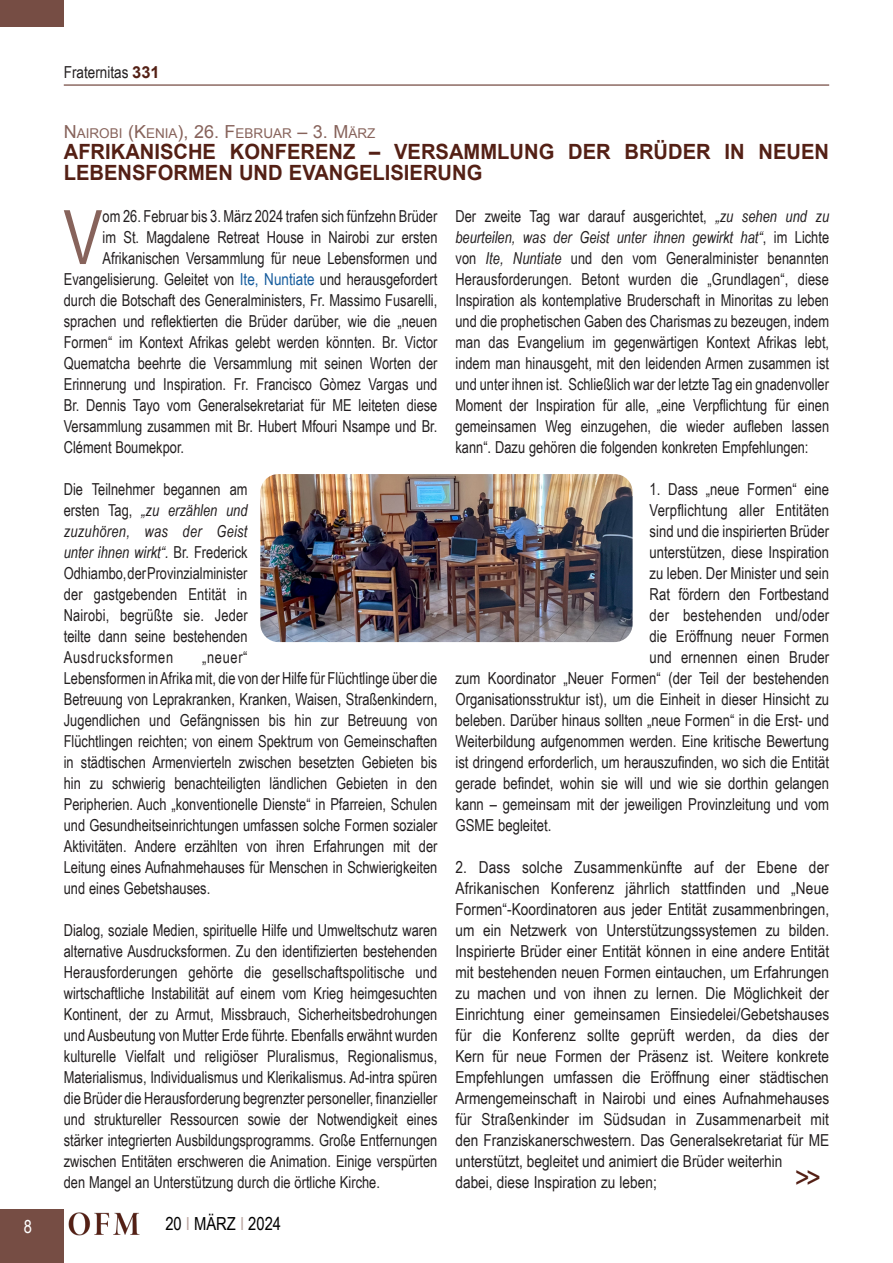
<style>
.page{position:relative;width:893px;height:1263px;background:#fff}
.page>*{position:absolute;margin:0;border:0;box-sizing:border-box;transform-origin:0 0}
.Titolo{font:75.15px "Arial Narrow";color:#87635b;scale:.95 1}
.Testo_sinEspacio{font:30px "Arial Narrow";color:#542015}
.Titolo-2{font:700 21px/21px "Arial";color:#542015;scale:.96 1}
.t1{font:18px "Arial Narrow";color:#000}
.t2{font:18px "Arial Narrow";color:#fff}
.Titolo-3{font:16.5px/21px "Arial Narrow";color:#231f20;text-align:justify;scale:.95 1}
.Titolo-4{font:16.5px/21px "Arial Narrow";color:#231f20}
.Titolo_piccolo{font:13.5px "Arial";color:#87635b}
.s1{font-family:"Arial";font-weight:700;color:#542015}
.s2{font-size:18px}
.s3{font-style:italic}
.s4{color:#175d9e}
.s5{color:#bba6a1}
</style>
<div class="page">
<div style="left:0;top:1209px;width:64px;height:54px;background:#764d44"></div>
<hr style="left:64px;top:85px;width:765px;height:1px;background:#542015">
<div style="left:0;top:0;width:64px;height:27px;background:#764d44"></div>
<img style="left:69px;top:1212px;width:71px;height:24px">
<img style="left:260px;top:474px;width:373px;height:168px">
<p class="t2" style="left:24px;top:1213px;width:10px">8</p>
<p class="Titolo-4" style="left:64px;top:61px;width:97px">Fraternitas <span class="s1">331</span></p>
<p class="Titolo_piccolo" style="left:64px;top:124px;width:313px"><span class="s2">N</span>AIROB I <span class="s2">(K</span>ENIA<span class="s2">), 26. F</span> EBRUAR <span class="s2">– 3. M</span>ÄRZ</p>
<p class="Titolo-2" style="left:64px;top:142px;width:799px">AFRIKANISCHE KONFERENZ – VERSAMMLUNG DER BRÜDER IN NEUEN<br>LEBENSFORMEN UND EVANGELISIERUNG</p>
<p class="Titolo" style="left:64px;top:182px;width:43px">V</p>
<p class="Titolo-3" style="left:103px;top:205px;width:354px">om 26. Februar bis 3. März 2024 trafen sich fünfzehn Brüder</p>
<p class="Titolo-3" style="left:455px;top:205px;width:395px">Der zweite Tag war darauf ausgerichtet, <span class="s3">„zu sehen und zu beurteilen, was der Geist unter ihnen gewirkt hat“</span>, im Lichte von <span class="s3">Ite, Nuntiate</span> und den vom Generalminister benannten Herausforderungen. Betont wurden die „Grundlagen“, diese Inspiration als kontemplative Bruderschaft in Minoritas zu leben und die prophetischen Gaben des Charismas zu bezeugen, indem man das Evangelium im gegenwärtigen Kontext Afrikas lebt, indem man hinausgeht, mit den leidenden Armen zusammen ist und unter ihnen ist. Schließlich war der letzte Tag ein gnadenvoller Moment der Inspiration für alle, „eine Verpflichtung für einen gemeinsamen Weg einzugehen, die wieder aufleben lassen kann“. Dazu gehören die folgenden konkreten Empfehlungen:</p>
<p class="Titolo-4" style="left:650px;top:478px;width:181px">1. Dass „neue Formen“ eine</p>
<p class="Titolo-4" style="left:650px;top:499px;width:181px">Verpflichtung aller Entitäten</p>
<p class="Titolo-4" style="left:650px;top:520px;width:181px">sind und die inspirierten Brüder</p>
<p class="Titolo-4" style="left:650px;top:541px;width:181px">unterstützen, diese Inspiration</p>
<p class="Titolo-4" style="left:650px;top:562px;width:181px">zu leben. Der Minister und sein</p>
<p class="Titolo-4" style="left:650px;top:583px;width:181px">Rat fördern den Fortbestand</p>
<p class="Titolo-4" style="left:650px;top:604px;width:181px">der bestehenden und/oder</p>
<p class="Titolo-4" style="left:650px;top:625px;width:181px">die Eröffnung neuer Formen</p>
<p class="Titolo-4" style="left:650px;top:646px;width:181px">und ernennen einen Bruder</p>
<p class="Titolo-4" style="left:455px;top:667px;width:375px">zum Koordinator „Neuer Formen“ (der Teil der bestehenden</p>
<p class="Titolo-4" style="left:455px;top:688px;width:375px">Organisationsstruktur ist), um die Einheit in dieser Hinsicht zu</p>
<p class="Titolo-4" style="left:455px;top:709px;width:375px">beleben. Darüber hinaus sollten „neue Formen“ in die Erst- und</p>
<p class="Titolo-4" style="left:455px;top:730px;width:375px">Weiterbildung aufgenommen werden. Eine kritische Bewertung</p>
<p class="Titolo-4" style="left:455px;top:751px;width:375px">ist dringend erforderlich, um herauszufinden, wo sich die Entität</p>
<p class="Titolo-4" style="left:455px;top:772px;width:375px">gerade befindet, wohin sie will und wie sie dorthin gelangen</p>
<p class="Titolo-4" style="left:455px;top:793px;width:375px">kann – gemeinsam mit der jeweiligen Provinzleitung und vom</p>
<p class="Titolo-4" style="left:455px;top:814px;width:97px">GSME begleitet.</p>
<p class="Titolo-4" style="left:455px;top:856px;width:375px">2. Dass solche Zusammenkünfte auf der Ebene der Afrikanischen Konferenz jährlich stattfinden und „Neue Formen“-Koordinatoren aus jeder Entität zusammenbringen, um ein Netzwerk von Unterstützungssystemen zu bilden.<br>Inspirierte Brüder einer Entität können in eine andere Entität mit bestehenden neuen Formen eintauchen, um Erfahrungen zu machen und von ihnen zu lernen. Die Möglichkeit der Einrichtung einer gemeinsamen Einsiedelei/Gebetshauses für die Konferenz sollte geprüft werden, da dies der Kern für neue Formen der Präsenz ist. Weitere konkrete Empfehlungen umfassen die Eröffnung einer städtischen Armengemeinschaft in Nairobi und eines Aufnahmehauses für Straßenkinder im Südsudan in Zusammenarbeit mit den Franziskanerschwestern. Das Generalsekretariat für ME unterstützt, begleitet und animiert die Brüder weiterhin<br>dabei, diese Inspiration zu leben;</p>
<p class="Titolo-3" style="left:103px;top:226px;width:354px">im St. Magdalene Retreat House in Nairobi zur ersten</p>
<p class="Titolo-3" style="left:103px;top:247px;width:354px">Afrikanischen Versammlung für neue Lebensformen und</p>
<p class="Titolo-3" style="left:64px;top:268px;width:395px">Evangelisierung. Geleitet von <span class="s4">Ite, Nuntiate</span> und herausgefordert</p>
<p class="Titolo-3" style="left:64px;top:289px;width:395px">durch die Botschaft des Generalministers, Fr. Massimo Fusarelli,</p>
<p class="Titolo-3" style="left:64px;top:310px;width:395px">sprachen und reflektierten die Brüder darüber, wie die „neuen</p>
<p class="Titolo-3" style="left:64px;top:331px;width:395px">Formen“ im Kontext Afrikas gelebt werden könnten. Br. Victor</p>
<p class="Titolo-3" style="left:64px;top:352px;width:395px">Quematcha beehrte die Versammlung mit seinen Worten der</p>
<p class="Titolo-3" style="left:64px;top:373px;width:395px">Erinnerung und Inspiration. Fr. Francisco Gòmez Vargas und</p>
<p class="Titolo-3" style="left:64px;top:394px;width:395px">Br. Dennis Tayo vom Generalsekretariat für ME leiteten diese</p>
<p class="Titolo-3" style="left:64px;top:415px;width:395px">Versammlung zusammen mit Br. Hubert Mfouri Nsampe und Br.</p>
<p class="Titolo-3" style="left:64px;top:436px;width:128px">Clément Boumekpor.</p>
<p class="Titolo-3" style="left:64px;top:478px;width:195px">Die Teilnehmer begannen am ersten Tag, <span class="s3">„zu erzählen und zuzuhören, was der Geist unter ihnen wirkt“.</span> Br. Frederick Odhiambo, der Provinzialminister der gastgebenden Entität in Nairobi, begrüßte sie. Jeder teilte dann seine bestehenden Ausdrucksformen</p>
<p class="Titolo-3" style="left:64px;top:646px;width:395px;text-align:left;text-indent:138px">„neuer“<br>Lebensformen in Afrika mit, die von der Hilfe für Flüchtlinge über die Betreuung von Leprakranken, Kranken, Waisen, Straßenkindern, Jugendlichen und Gefängnissen bis hin zur Betreuung von Flüchtlingen reichten; von einem Spektrum von Gemeinschaften in städtischen Armenvierteln zwischen besetzten Gebieten bis hin zu schwierig benachteiligten ländlichen Gebieten in den Peripherien. Auch „konventionelle Dienste“ in Pfarreien, Schulen und Gesundheitseinrichtungen umfassen solche Formen sozialer Aktivitäten. Andere erzählten von ihren Erfahrungen mit der Leitung eines Aufnahmehauses für Menschen in Schwierigkeiten und eines Gebetshauses.</p>
<p class="Titolo-3" style="left:64px;top:919px;width:395px">Dialog, soziale Medien, spirituelle Hilfe und Umweltschutz waren alternative Ausdrucksformen. Zu den identifizierten bestehenden Herausforderungen gehörte die gesellschaftspolitische und wirtschaftliche Instabilität auf einem vom Krieg heimgesuchten Kontinent, der zu Armut, Missbrauch, Sicherheitsbedrohungen und Ausbeutung von Mutter Erde führte. Ebenfalls erwähnt wurden kulturelle Vielfalt und religiöser Pluralismus, Regionalismus, Materialismus, Individualismus und Klerikalismus. Ad-intra spüren die Brüder die Herausforderung begrenzter personeller, finanzieller und struktureller Ressourcen sowie der Notwendigkeit eines stärker integrierten Ausbildungsprogramms. Große Entfernungen zwischen Entitäten erschweren die Animation. Einige verspürten den Mangel an Unterstützung durch die örtliche Kirche.</p>
<p class="Testo_sinEspacio" style="left:795px;top:1155px;width:27px">&gt;&gt;</p>
<p class="t1" style="left:165px;top:1210px;width:117px">20 <span class="s5">I</span> MÄRZ <span class="s5">I</span> 2024</p>
</div>
